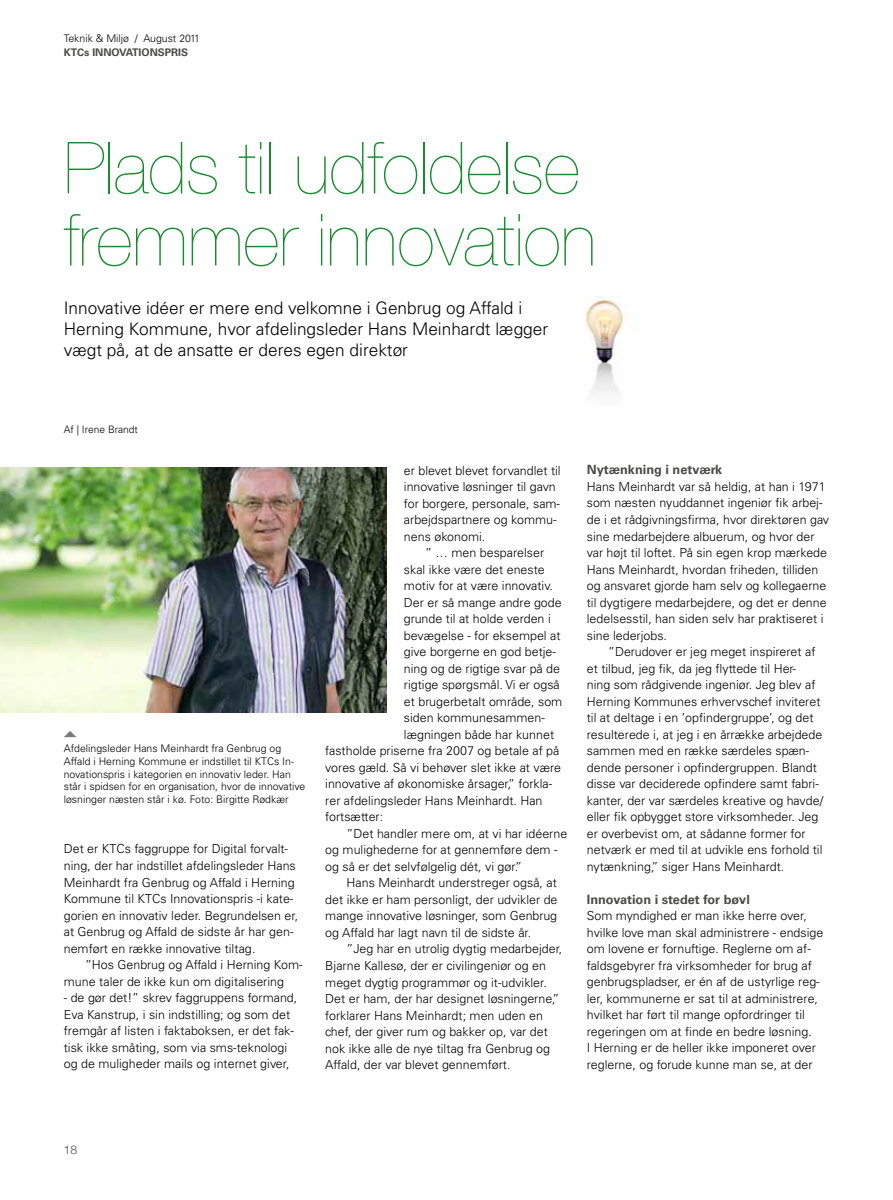
<style>
.page{position:relative;width:893px;height:1200px;background:#fff}
.page>*{position:absolute;margin:0;border:0;box-sizing:border-box;transform-origin:0 0}
.t1{font:200 72px/72px "Helvetica Neue";letter-spacing:-.005em;color:#188b30}
.t2{font:300 17.25px/21px "Univers";color:#000}
.t3{font:700 12.75px "Univers";color:#4a4a49}
.t4{font:300 12.45px/16.5px "Univers";color:#000}
.t5{font:300 12px "Helvetica Neue";color:#4a4a49}
.t6{font:300 10.5px/12.8px "Univers";color:#000}
.t7{font:700 10.5px "Univers";color:#4a4a49}
.t8{font:300 10.2px "Univers";color:#000}
</style>
<div class="page">
<img style="left:585px;top:297px;width:40px;height:97px">
<svg style="left:64px;top:731px;width:12px;height:6px"></svg>
<img style="left:0;top:467px;width:387px;height:245px">
<p class="t6" style="left:64px;top:32px;width:138px">Teknik &amp; Miljø / August 2011</p>
<p class="t7" style="left:64px;top:46px;width:36px">KTCs Inn</p>
<p class="t7" style="left:112px;top:46px;width:78px">ovationspris</p>
<h1 class="t1" style="left:64px;top:132px;width:534px">Plads til udfoldelse fremmer innovation</h1>
<h2 class="t2" style="left:64px;top:297px;width:486px">Innovative idéer er mere end velkomne i Genbrug og Affald i<br>Herning Kommune, hvor afdelingsleder Hans Meinhardt lægger vægt på, at de ansatte er deres egen direktør</h2>
<p class="t8" style="left:64px;top:422px;width:76px">Af | Irene Brandt</p>
<p class="t6" style="left:64px;top:741px;width:243px">Afdelingsleder Hans Meinhardt fra Genbrug og Affald i Herning Kommune er indstillet til KTCs In&shy;novationspris i kategorien en innovativ leder. Han står i spidsen for en organisation, hvor de innovative løsninger næsten står i kø. Foto: Birgitte Rødkær</p>
<p class="t4" style="left:64px;top:840px;width:236px">Det er KTCs faggruppe for Digital forvalt&shy;ning, der har indstillet afdelingsleder Hans Meinhardt fra Genbrug og Affald i Herning Kommune til KTCs Innovationspris -i kate&shy;gorien en innovativ leder. Begrundelsen er, at Genbrug og Affald de sidste år har gen&shy;nemført en række innovative tiltag.</p>
<p class="t4" style="left:64px;top:956px;width:240px;text-indent:21px">”Hos Genbrug og Affald i Herning Kom&shy;mune taler de ikke kun om digitalisering</p>
<p class="t4" style="left:64px;top:989px;width:235px">- de gør det!” skrev faggruppens formand, Eva Kanstrup, i sin indstilling; og som det fremgår af listen i faktaboksen, er det fak&shy;tisk ikke småting, som via sms-teknologi og de muligheder mails og internet giver,</p>
<p class="t4" style="left:404px;top:462px;width:158px">er blevet blevet forvandlet til innovative løsninger til gavn for borgere, personale, sam&shy;arbejdspartnere og kommu&shy;nens økonomi.</p>
<p class="t4" style="left:425px;top:544px;width:121px">” … men besparelser</p>
<p class="t4" style="left:404px;top:561px;width:142px">skal ikke være det eneste</p>
<p class="t4" style="left:404px;top:577px;width:151px">motiv for at være innovativ.</p>
<p class="t4" style="left:404px;top:594px;width:159px">Der er så mange andre gode</p>
<p class="t4" style="left:404px;top:610px;width:148px">grunde til at holde verden i</p>
<p class="t4" style="left:404px;top:627px;width:158px">bevægelse - for eksempel at</p>
<p class="t4" style="left:404px;top:643px;width:154px">give borgerne en god betje-</p>
<p class="t4" style="left:404px;top:660px;width:158px">ning og de rigtige svar på de</p>
<p class="t4" style="left:404px;top:676px;width:157px">rigtige spørgsmål. Vi er også</p>
<p class="t4" style="left:404px;top:693px;width:160px">et brugerbetalt område, som</p>
<p class="t4" style="left:404px;top:709px;width:142px">siden kommunesammen-</p>
<p class="t4" style="left:404px;top:726px;width:152px">lægningen både har kunnet</p>
<p class="t4" style="left:325px;top:742px;width:236px">fastholde priserne fra 2007 og betale af på</p>
<p class="t4" style="left:325px;top:759px;width:237px">vores gæld. Så vi behøver slet ikke at være</p>
<p class="t4" style="left:325px;top:775px;width:228px">innovative af økonomiske årsager,” forkla-</p>
<p class="t4" style="left:325px;top:792px;width:219px">rer afdelingsleder Hans Meinhardt. Han</p>
<p class="t4" style="left:325px;top:808px;width:59px">fortsætter:</p>
<p class="t4" style="left:347px;top:825px;width:222px">”Det handler mere om, at vi har idéerne</p>
<p class="t4" style="left:325px;top:841px;width:234px">og mulighederne for at gennemføre dem -</p>
<p class="t4" style="left:325px;top:858px;width:198px">og så er det selvfølgelig dét, vi gør.”</p>
<p class="t4" style="left:347px;top:874px;width:212px">Hans Meinhardt understreger også, at</p>
<p class="t4" style="left:325px;top:891px;width:234px">det ikke er ham personligt, der udvikler de</p>
<p class="t4" style="left:325px;top:907px;width:233px">mange innovative løsninger, som Genbrug</p>
<p class="t4" style="left:325px;top:924px;width:207px">og Affald har lagt navn til de sidste år.</p>
<p class="t4" style="left:347px;top:940px;width:217px">”Jeg har en utrolig dygtig medarbejder,</p>
<p class="t4" style="left:325px;top:957px;width:222px">Bjarne Kallesø, der er civilingeniør og en</p>
<p class="t4" style="left:325px;top:973px;width:223px">meget dygtig programmør og it-udvikler.</p>
<p class="t4" style="left:325px;top:990px;width:236px">Det er ham, der har designet løsningerne,”</p>
<p class="t4" style="left:325px;top:1006px;width:219px">forklarer Hans Meinhardt; men uden en</p>
<p class="t4" style="left:325px;top:1023px;width:224px">chef, der giver rum og bakker op, var det</p>
<p class="t4" style="left:325px;top:1039px;width:226px">nok ikke alle de nye tiltag fra Genbrug og</p>
<p class="t4" style="left:325px;top:1056px;width:187px">Affald, der var blevet gennemført.</p>
<p class="t3" style="left:587px;top:462px;width:137px">Nytænkning i netværk</p>
<p class="t4" style="left:587px;top:478px;width:244px">Hans Meinhardt var så heldig, at han i 1971 som næsten nyuddannet ingeniør fik arbej&shy;de i et rådgivningsfirma, hvor direktøren gav sine medarbejdere albuerum, og hvor der var højt til loftet. På sin egen krop mærkede Hans Meinhardt, hvordan friheden, tilliden og ansvaret gjorde ham selv og kollegaerne til dygtigere medarbejdere, og det er denne ledelsesstil, han siden selv har praktiseret i sine lederjobs.</p>
<p class="t4" style="left:587px;top:643px;width:238px;text-indent:21px">”Derudover er jeg meget inspireret af et tilbud, jeg fik, da jeg flyttede til Her-<br>ning som rådgivende ingeniør. Jeg blev af Herning Kommunes erhvervschef inviteret til at deltage i en ’opfindergruppe’, og det resulterede i, at jeg i en årrække arbejdede sammen med en række særdeles spæn&shy;dende personer i opfindergruppen. Blandt disse var deciderede opfindere samt fabri&shy;kanter, der var særdeles kreative og havde/ eller fik opbygget store virksomheder. Jeg er overbevist om, at sådanne former for netværk er med til at udvikle ens forhold til nytænkning,” siger Hans Meinhardt.</p>
<p class="t3" style="left:587px;top:891px;width:165px">Innovation i stedet for bøvl</p>
<p class="t4" style="left:587px;top:907px;width:238px">Som myndighed er man ikke herre over, hvilke love man skal administrere - endsige om lovene er fornuftige. Reglerne om af&shy;faldsgebyrer fra virksomheder for brug af genbrugspladser, er én af de ustyrlige reg&shy;ler, kommunerne er sat til at administrere, hvilket har ført til mange opfordringer til regeringen om at finde en bedre løsning.<br>I Herning er de heller ikke imponeret over reglerne, og forude kunne man se, at der</p>
<p class="t5" style="left:64px;top:1142px;width:15px">18</p>
</div>
